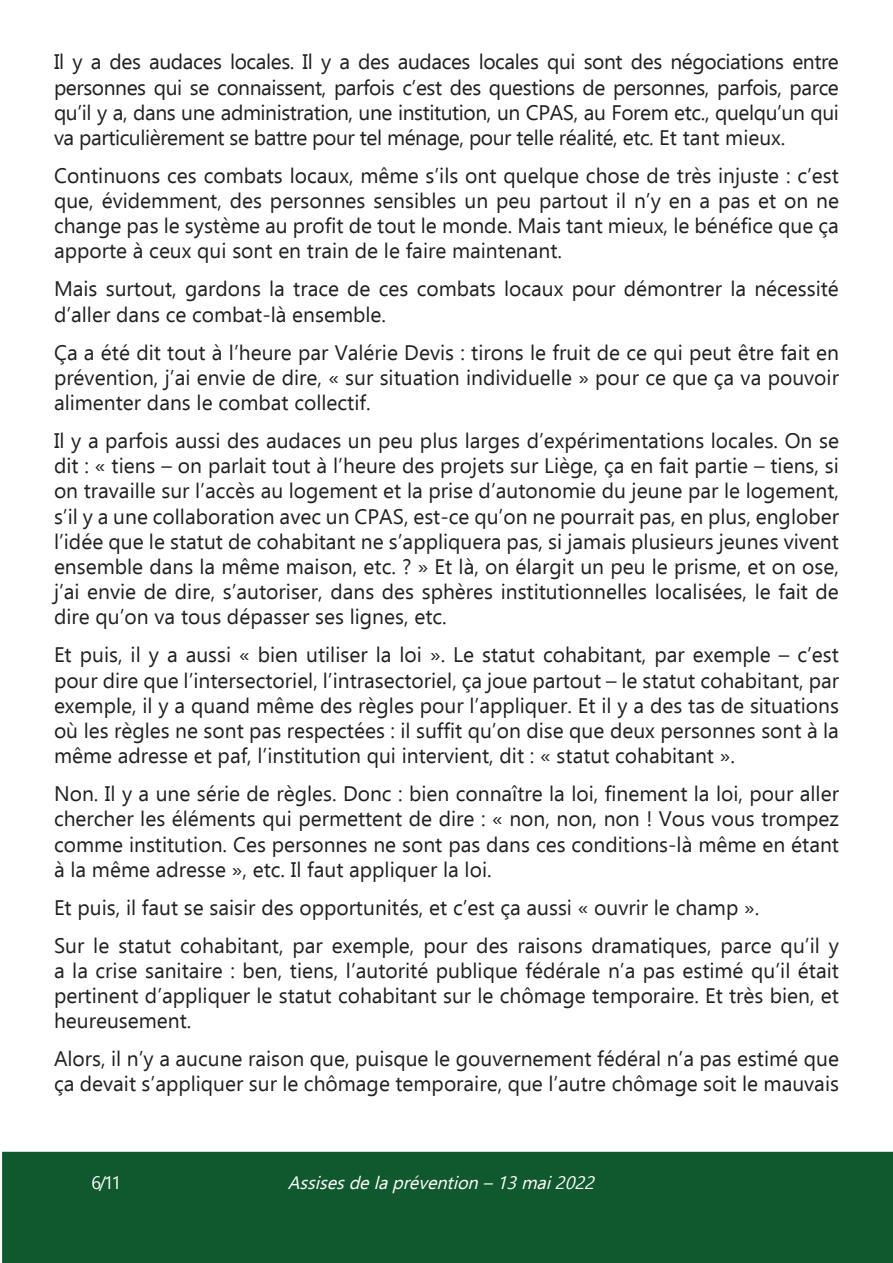
<style>
.page{position:relative;width:893px;height:1263px;background:#fff}
.page>*{position:absolute;margin:0;border:0;box-sizing:border-box;transform-origin:0 0}
.paragraphe_normal{font:21px/25.2px "Ebrima";color:#231f20;text-align:justify}
.t1{font:italic 18px "Ebrima";color:#fff}
.t2{font:18px "Ebrima";color:#fff}
</style>
<div class="page">
<div style="left:2px;top:1152px;width:891px;height:111px;background:#10582d"></div>
<p class="paragraphe_normal" style="left:54px;top:49px;width:786px">Il y a des audaces locales. Il y a des audaces locales qui sont des négociations entre personnes qui se connaissent, parfois c’est des questions de personnes, parfois, parce qu’il y a, dans une administration, une institution, un CPAS, au Forem etc., quelqu’un qui va particulièrement se battre pour tel ménage, pour telle réalité, etc. Et tant mieux.</p>
<p class="paragraphe_normal" style="left:54px;top:162px;width:786px">Continuons ces combats locaux, même s’ils ont quelque chose de très injuste : c’est que, évidemment, des personnes sensibles un peu partout il n’y en a pas et on ne change pas le système au profit de tout le monde. Mais tant mieux, le bénéfice que ça apporte à ceux qui sont en train de le faire maintenant.</p>
<p class="paragraphe_normal" style="left:54px;top:276px;width:786px">Mais surtout, gardons la trace de ces combats locaux pour démontrer la nécessité d’aller dans ce combat-là ensemble.</p>
<p class="paragraphe_normal" style="left:54px;top:339px;width:786px">Ça a été dit tout à l’heure par Valérie Devis : tirons le fruit de ce qui peut être fait en prévention, j’ai envie de dire, « sur situation individuelle » pour ce que ça va pouvoir alimenter dans le combat collectif.</p>
<p class="paragraphe_normal" style="left:54px;top:427px;width:786px">Il y a parfois aussi des audaces un peu plus larges d’expérimentations locales. On se dit : « tiens – on parlait tout à l’heure des projets sur Liège, ça en fait partie – tiens, si on travaille sur l’accès au logement et la prise d’autonomie du jeune par le logement, s’il y a une collaboration avec un CPAS, est-ce qu’on ne pourrait pas, en plus, englober l’idée que le statut de cohabitant ne s’appliquera pas, si jamais plusieurs jeunes vivent ensemble dans la même maison, etc. ? » Et là, on élargit un peu le prisme, et on ose, j’ai envie de dire, s’autoriser, dans des sphères institutionnelles localisées, le fait de dire qu’on va tous dépasser ses lignes, etc.</p>
<p class="paragraphe_normal" style="left:54px;top:642px;width:786px">Et puis, il y a aussi « bien utiliser la loi ». Le statut cohabitant, par exemple – c’est pour dire que l’intersectoriel, l’intrasectoriel, ça joue partout – le statut cohabitant, par exemple, il y a quand même des règles pour l’appliquer. Et il y a des tas de situations où les règles ne sont pas respectées : il suffit qu’on dise que deux personnes sont à la même adresse et paf, l’institution qui intervient, dit : « statut cohabitant ».</p>
<p class="paragraphe_normal" style="left:54px;top:780px;width:786px">Non. Il y a une série de règles. Donc : bien connaître la loi, finement la loi, pour aller chercher les éléments qui permettent de dire : « non, non, non ! Vous vous trompez comme institution. Ces personnes ne sont pas dans ces conditions-là même en étant à la même adresse », etc. Il faut appliquer la loi.</p>
<p class="paragraphe_normal" style="left:54px;top:894px;width:707px">Et puis, il faut se saisir des opportunités, et c’est ça aussi « ouvrir le champ ».</p>
<p class="paragraphe_normal" style="left:54px;top:932px;width:786px">Sur le statut cohabitant, par exemple, pour des raisons dramatiques, parce qu’il y a la crise sanitaire : ben, tiens, l’autorité publique fédérale n’a pas estimé qu’il était pertinent d’appliquer le statut cohabitant sur le chômage temporaire. Et très bien, et heureusement.</p>
<p class="paragraphe_normal" style="left:54px;top:1045px;width:786px">Alors, il n’y a aucune raison que, puisque le gouvernement fédéral n’a pas estimé que ça devait s’appliquer sur le chômage temporaire, que l’autre chômage soit le mauvais</p>
<p class="t2" style="left:91px;top:1169px;width:31px">6/11</p>
<p class="t1" style="left:288px;top:1169px;width:314px">Assisesdelaprévention–13mai2022</p>
</div>
